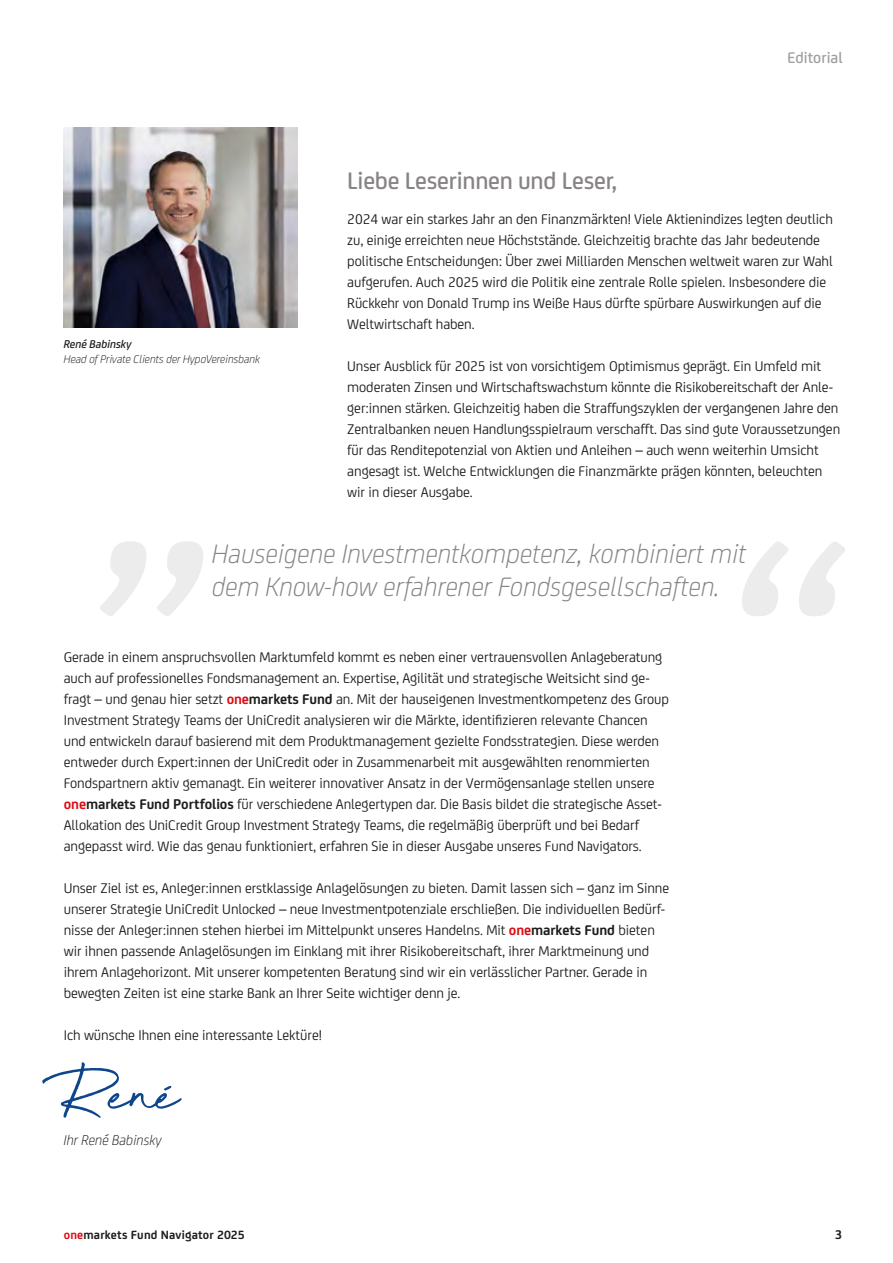
<style>
.page{position:relative;width:893px;height:1263px;background:#fff}
.page>*{position:absolute;margin:0;border:0;box-sizing:border-box;transform-origin:0 0}
.t1{font:italic 300 28.5px/33px "Uni Credit";letter-spacing:-.005em;color:#878483}
.t2{font:500 25.5px "Uni Credit";letter-spacing:-.01em;color:#878483}
.t3{font:500 16.5px "Uni Credit";color:#a19e9e}
.t4{font:15px/21px "Uni Credit";letter-spacing:-.005em;color:#1d1d1b}
.t5{font:italic 300 15px "Uni Credit";letter-spacing:-.005em;color:#1d1d1b}
.t6{font:700 13.5px "Uni Credit";color:#1d1d1b}
.t7{font:700 12.75px "Uni Credit";letter-spacing:.015em;color:#1d1d1b}
.t8{font:italic 300 12px "Uni Credit";letter-spacing:-.005em;color:#1d1d1b}
.t9{font:italic 500 12px "Uni Credit";letter-spacing:-.005em;color:#1d1d1b}
.s1{font-weight:700;color:#dc0d15}
.s2{font-weight:700}
.s3{color:#dc0d15}
</style>
<div class="page">
<img style="left:64px;top:128px;width:234px;height:199px">
<svg style="left:42px;top:1062px;width:140px;height:56px"></svg>
<svg style="left:742px;top:541px;width:103px;height:75px"></svg>
<svg style="left:100px;top:541px;width:103px;height:75px"></svg>
<p class="t9" style="left:64px;top:335px;width:69px">René Babinsky</p>
<p class="t8" style="left:64px;top:351px;width:198px">Head of Private Clients der HypoVereinsbank</p>
<h2 class="t2" style="left:347px;top:162px;width:271px">Liebe Leserinnen und Leser,</h2>
<p class="t3" style="left:787px;top:46px;width:57px">Editorial</p>
<p class="t4" style="left:347px;top:208px;width:487px">2024 war ein starkes Jahr an den Finanzmärkten! Viele Aktienindizes legten deutlich zu, einige erreichten neue Höchststände. Gleichzeitig brachte das Jahr bedeutende politische Entscheidungen: Über zwei Milliarden Menschen weltweit waren zur Wahl aufgerufen. Auch 2025 wird die Politik eine zentrale Rolle spielen. Insbesondere die Rückkehr von Donald Trump ins Weiße Haus dürfte spürbare Auswirkungen auf die Weltwirtschaft haben.</p>
<p class="t4" style="left:347px;top:355px;width:494px">Unser Ausblick für 2025 ist von vorsichtigem Optimismus geprägt. Ein Umfeld mit moderaten Zinsen und Wirtschaftswachstum könnte die Risikobereitschaft der Anle&shy;ger:innen stärken. Gleichzeitig haben die Straffungszyklen der vergangenen Jahre den Zentralbanken neuen Handlungsspielraum verschafft. Das sind gute Voraussetzungen für das Renditepotenzial von Aktien und Anleihen – auch wenn weiterhin Umsicht angesagt ist. Welche Entwicklungen die Finanzmärkte prägen könnten, beleuchten wir in dieser Ausgabe.</p>
<h1 class="t1" style="left:212px;top:536px;width:536px">Hauseigene Investmentkompetenz, kombiniert mit dem Know-how erfahrener Fondsgesellschaften.</h1>
<p class="t4" style="left:64px;top:645px;width:607px">Gerade in einem anspruchsvollen Marktumfeld kommt es neben einer vertrauensvollen Anlageberatung auch auf professionelles Fondsmanagement an. Expertise, Agilität und strategische Weitsicht sind ge&shy;fragt – und genau hier setzt <span class="s1">one</span><span class="s2">markets Fund</span> an. Mit der hauseigenen Investmentkompetenz des Group Investment Strategy Teams der UniCredit analysieren wir die Märkte, identifizieren relevante Chancen und entwickeln darauf basierend mit dem Produktmanagement gezielte Fondsstrategien. Diese werden entweder durch Expert:innen der UniCredit oder in Zusammenarbeit mit ausgewählten renommierten Fondspartnern aktiv gemanagt. Ein weiterer innovativer Ansatz in der Vermögensanlage stellen unsere <span class="s1">one</span><span class="s2">markets Fund Portfolios</span> für verschiedene Anlegertypen dar. Die Basis bildet die strategische Asset-Allokation des UniCredit Group Investment Strategy Teams, die regelmäßig überprüft und bei Bedarf angepasst wird. Wie das genau funktioniert, erfahren Sie in dieser Ausgabe unseres Fund Navigators.</p>
<p class="t4" style="left:64px;top:876px;width:607px">Unser Ziel ist es, Anleger:innen erstklassige Anlagelösungen zu bieten. Damit lassen sich – ganz im Sinne unserer Strategie UniCredit Unlocked – neue Investmentpotenziale erschließen. Die individuellen Bedürf&shy;nisse der Anleger:innen stehen hierbei im Mittelpunkt unseres Handelns. Mit <span class="s1">one</span><span class="s2">markets Fund</span> bieten wir ihnen passende Anlagelösungen im Einklang mit ihrer Risikobereitschaft, ihrer Marktmeinung und ihrem Anlagehorizont. Mit unserer kompetenten Beratung sind wir ein verlässlicher Partner. Gerade in bewegten Zeiten ist eine starke Bank an Ihrer Seite wichtiger denn je.</p>
<p class="t4" style="left:64px;top:1023px;width:260px">Ich wünsche Ihnen eine interessante Lektüre!</p>
<p class="t5" style="left:64px;top:1130px;width:100px">Ihr René Babinsky</p>
<p class="t7" style="left:64px;top:1226px;width:182px"><span class="s3">one</span>markets Fund Navigator 2025</p>
<p class="t6" style="left:835px;top:1224px;width:9px">3</p>
</div>
